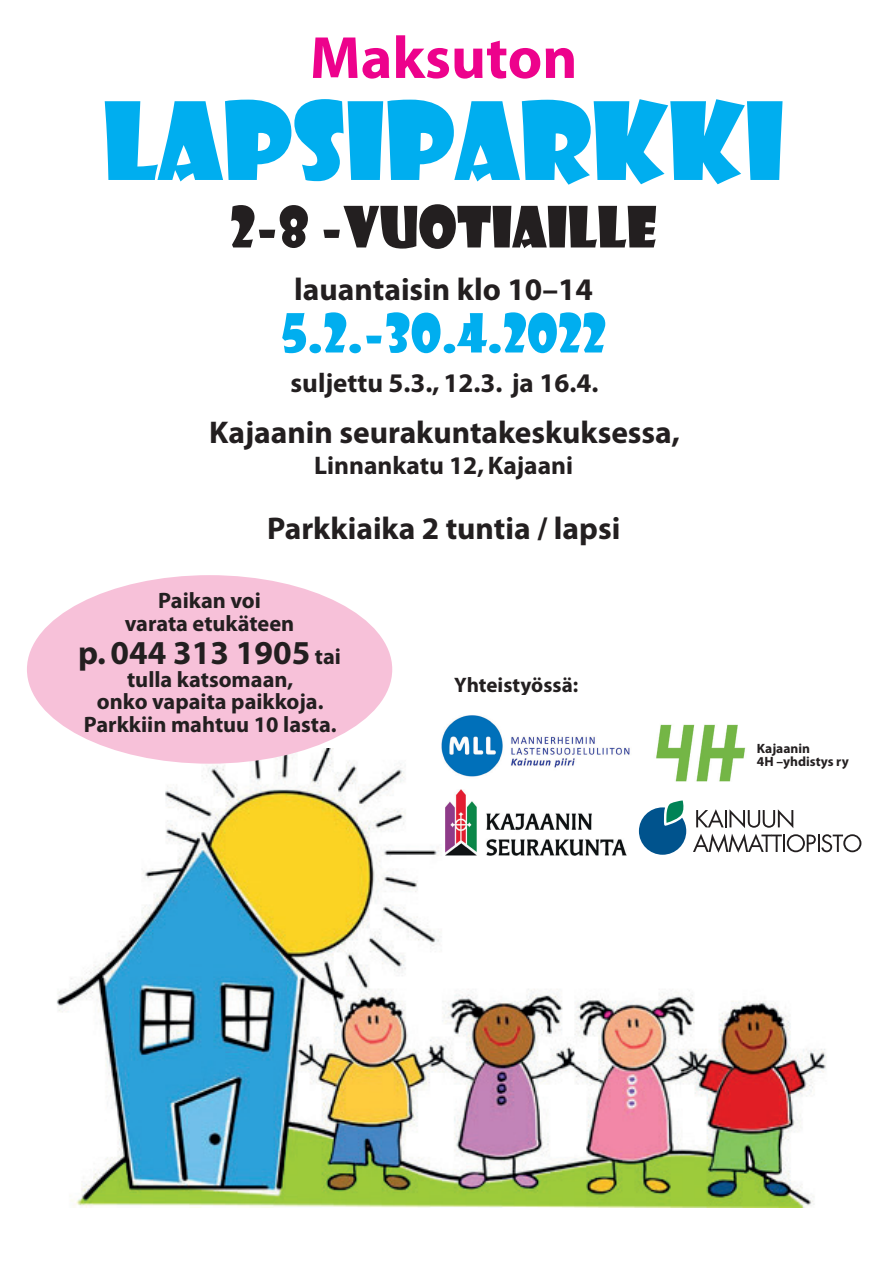
<style>
.page{position:relative;width:893px;height:1263px;background:#fff}
.page>*{position:absolute;margin:0;border:0;box-sizing:border-box;transform-origin:0 0}
.t1{font:105px "Showcard Gothic";color:#00aeef}
.t2{font:700 60px "Myriad";color:#ed028c}
.t3{font:55.5px "Showcard Gothic";color:#231f20}
.t4{font:52.5px "Showcard Gothic";color:#00aeef}
.t5{font:700 33.6px "Myriad";color:#231f20}
.t6{font:700 31.5px "Myriad";color:#231f20}
.t7{font:700 27px "Myriad";color:#231f20}
.t8{font:700 25.5px "Myriad";color:#231f20}
.t9{font:700 22.35px/22.5px "Myriad";color:#231f20;text-align:center}
.t10{font:700 21px "Myriad";color:#231f20}
.t11{font:700 13.5px/13.5px "Myriad";color:#231f20}
.s1{font-size:22.35px}
</style>
<div class="page">
<img style="left:56px;top:748px;width:806px;height:459px">
<div style="left:27px;top:575px;width:365px;height:189px;background:#f7c1d9;border-radius:50%"></div>
<svg style="left:693px;top:809px;width:168px;height:44px"></svg>
<svg style="left:639px;top:800px;width:47px;height:55px"></svg>
<img style="left:437px;top:715px;width:208px;height:66px">
<img style="left:645px;top:724px;width:110px;height:63px">
<img style="left:445px;top:789px;width:182px;height:66px">
<h2 class="t2" style="left:310px;top:24px;width:269px">Maksuton</h2>
<h1 class="t1" style="left:103px;top:71px;width:683px">LAPSIPARKKI</h1>
<h3 class="t3" style="left:230px;top:190px;width:429px">2-8 -VUOTIAILLE</h3>
<h3 class="t6" style="left:294px;top:272px;width:300px">lauantaisin klo 10–14</h3>
<h3 class="t4" style="left:281px;top:298px;width:327px">5.2.-30.4.2022</h3>
<p class="t7" style="left:291px;top:367px;width:309px">suljettu 5.3., 12.3. ja 16.4.</p>
<h3 class="t6" style="left:209px;top:414px;width:473px">Kajaanin seurakuntakeskuksessa,</h3>
<p class="t8" style="left:314px;top:451px;width:260px">Linnankatu 12, Kajaani</p>
<h3 class="t6" style="left:267px;top:510px;width:355px">Parkkiaika 2 tuntia / lapsi</h3>
<p class="t9" style="left:125px;top:590px;width:171px">Paikan voi varata etukäteen</p>
<h3 class="t5" style="left:78px;top:634px;width:264px">p. 044 313 1905 <span class="s1">tai</span></h3>
<p class="t9" style="left:84px;top:668px;width:254px">tulla katsomaan,<br>onko vapaita paikkoja.<br>Parkkiin mahtuu 10 lasta.</p>
<p class="t10" style="left:454px;top:673px;width:126px">Yhteistyössä:</p>
<p class="t11" style="left:757px;top:742px;width:93px">Kajaanin<br>4H –yhdistys ry</p>
</div>
